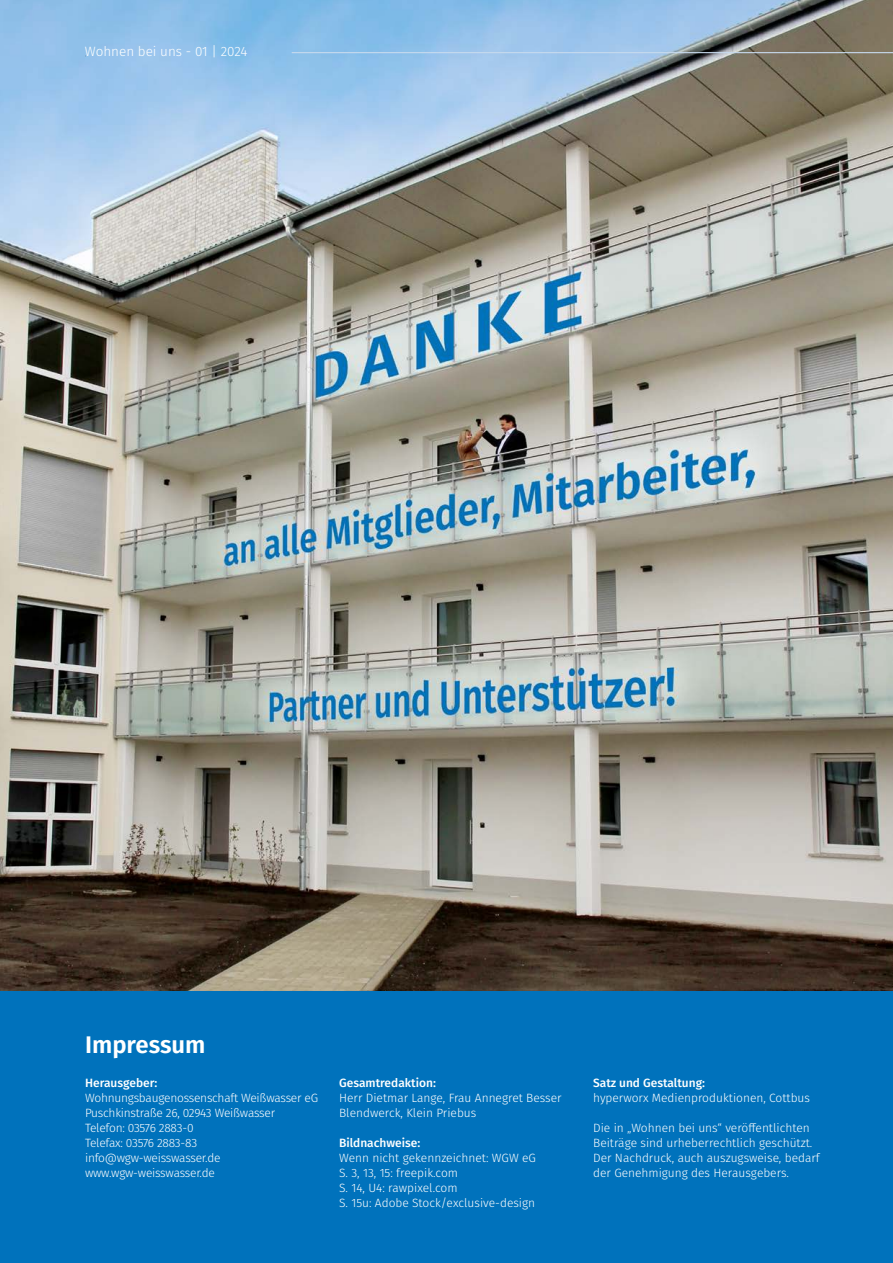
<style>
.page{position:relative;width:893px;height:1263px;background:#fff}
.page>*{position:absolute;margin:0;border:0;box-sizing:border-box;transform-origin:0 0}
.Headline{font:600 24px "Fira Sans";color:#fff}
.t1{font:300 13.5px "Fira Sans";color:#fff}
.Impressum{font:300 12px/15px "Fira Sans";color:#fff}
.Impressum-2{font:300 12px/15px "Fira Sans";letter-spacing:-.02em;color:#fff}
.s1{font-weight:500}
</style>
<div class="page">
<img style="left:0;top:0;width:893px;height:992px">
<hr style="left:292px;top:52px;width:601px;height:1px;background:#c7daee">
<div style="left:0;top:992px;width:893px;height:271px;background:#0072bc"></div>
<p class="t1" style="left:85px;top:42px;width:164px">Wohnen bei uns - 01 | 2024</p>
<p class="Headline" style="left:85px;top:1025px;width:122px">Impressum</p>
<p class="Impressum-2" style="left:85px;top:1075px;width:235px"><span class="s1">Herausgeber:<br></span>Wohnungsbaugenossenschaft Weißwasser eG<br>Puschkinstraße 26, 02943 Weißwasser<br>Telefon: 03576 2883-0<br>Telefax: 03576 2883-83 info@wgw-weisswasser.de www.wgw-weisswasser.de</p>
<p class="Impressum" style="left:339px;top:1075px;width:224px"><span class="s1">Gesamtredaktion:<br></span>Herr Dietmar Lange, Frau Annegret Besser<br>Blendwerck, Klein Priebus</p>
<p class="Impressum" style="left:339px;top:1135px;width:198px"><span class="s1">Bildnachweise:<br></span>Wenn nicht gekennzeichnet: WGW eG<br>S. 3, 13, 15: freepik.com</p>
<p class="Impressum" style="left:339px;top:1180px;width:120px">S. 14, U4: rawpixel.com</p>
<p class="Impressum" style="left:339px;top:1195px;width:198px">S. 15u: Adobe Stock/exclusive-design</p>
<p class="Impressum" style="left:593px;top:1075px;width:218px"><span class="s1">Satz und Gestaltung:<br></span>hyperworx Medienproduktionen, Cottbus</p>
<p class="Impressum" style="left:593px;top:1120px;width:228px">Die in „Wohnen bei uns“ veröffentlichten Beiträge sind urheberrechtlich geschützt.<br>Der Nachdruck, auch auszugsweise, bedarf der Genehmigung des Herausgebers.</p>
</div>
